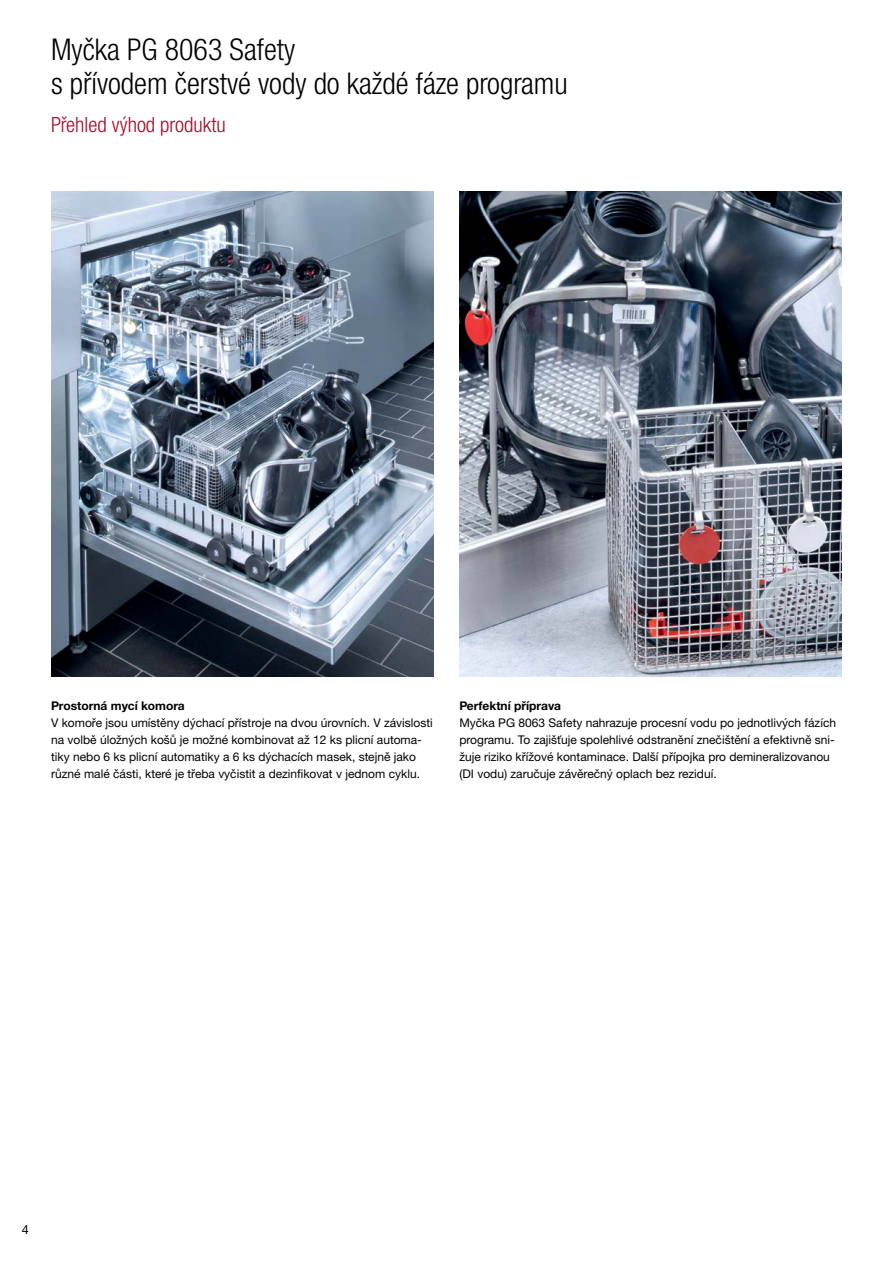
<style>
.page{position:relative;width:893px;height:1263px;background:#fff}
.page>*{position:absolute;margin:0;border:0;box-sizing:border-box;transform-origin:0 0}
.t1{font:300 condensed 30px/34px "Helvetica Neue LTW1 G";color:#000}
.t2{font:300 condensed 21px "Helvetica Neue LTW1 G";color:#a70925}
.t3{font:12.75px "Helvetica Neue LTW1 G";color:#000}
.t4{font:12px/17px "Helvetica Neue LTW1 G";color:#000}
.s1{font-weight:700}
</style>
<div class="page">
<img style="left:51px;top:192px;width:383px;height:484px">
<img style="left:459px;top:192px;width:383px;height:484px">
<p class="t1" style="left:51px;top:32px;width:518px">Myčka PG 8063 Safety<br>s přívodem čerstvé vody do každé fáze programu</p>
<p class="t2" style="left:51px;top:112px;width:176px">Přehled výhod produktu</p>
<p class="t4" style="left:51px;top:697px;width:383px"><span class="s1">Prostorná mycí komora<br></span>V komoře jsou umístěny dýchací přístroje na dvou úrovních. V závislosti na volbě úložných košů je možné kombinovat až 12 ks plicní automa&shy;tiky nebo 6 ks plicní automatiky a 6 ks dýchacích masek, stejně jako různé malé části, které je třeba vyčistit a dezinfikovat v jednom cyklu.</p>
<p class="t4" style="left:459px;top:697px;width:378px"><span class="s1">Perfektní příprava<br></span>Myčka PG 8063 Safety nahrazuje procesní vodu po jednotlivých fázích programu. To zajišťuje spolehlivé odstranění znečištění a efektivně sni&shy;žuje riziko křížové kontaminace. Další přípojka pro demineralizovanou (DI vodu) zaručuje závěrečný oplach bez reziduí.</p>
<p class="t3" style="left:22px;top:1221px;width:9px">4</p>
</div>
